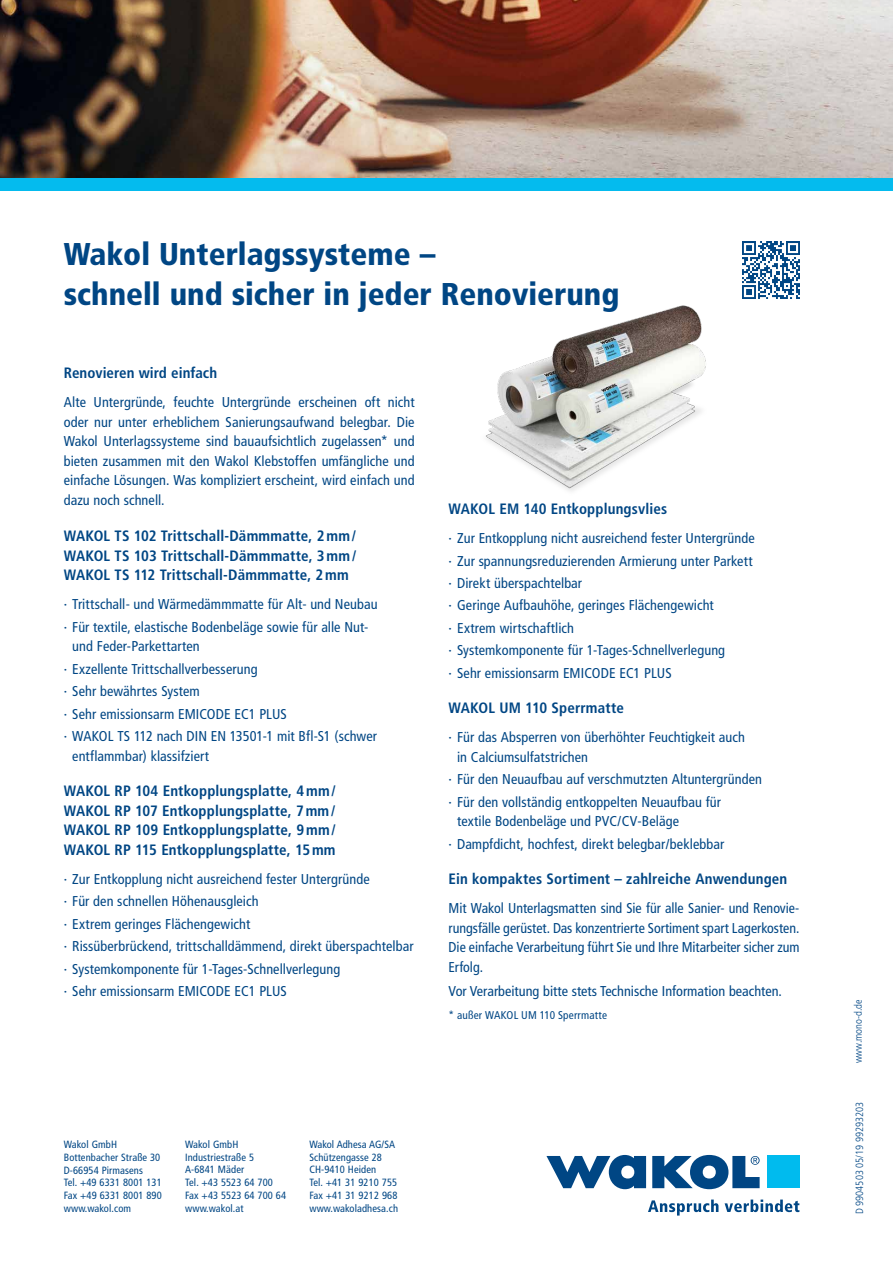
<style>
.page{position:relative;width:893px;height:1263px;background:#fff}
.page>*{position:absolute;margin:0;border:0;box-sizing:border-box;transform-origin:0 0}
.t1{font:900 condensed 31.5px/40.5px "Frutiger LT Pro";color:#004684}
.t2{font:700 condensed 15px/19.5px "Frutiger";letter-spacing:.01em;color:#004684;text-align:justify}
.t3{font:condensed 14.25px/22.5px "Frutiger";letter-spacing:.005em;color:#004684}
.t4{font:condensed 11.25px "Frutiger";letter-spacing:.015em;color:#004684}
.t5{font:condensed 10.5px/12.8px "Frutiger";letter-spacing:.01em;color:#004684}
.t6{font:300 condensed 10.5px "Frutiger";color:#004684}
</style>
<div class="page">
<img style="left:0;top:0;width:893px;height:179px">
<div style="left:0;top:179px;width:893px;height:12px;background:#04bbee"></div>
<svg style="left:648px;top:1199px;width:70px;height:16px"></svg>
<svg style="left:725px;top:1199px;width:74px;height:13px"></svg>
<svg style="left:546px;top:1155px;width:100px;height:34px"></svg>
<svg style="left:652px;top:1155px;width:108px;height:34px"></svg>
<div style="left:767px;top:1156px;width:32px;height:32px;background:#0be"></div>
<img style="left:485px;top:306px;width:221px;height:185px">
<img style="left:742px;top:241px;width:57px;height:57px">
<h1 class="t1" style="left:64px;top:234px;width:557px">Wakol Unterlagssysteme –<br>schnell und sicher in jeder Renovierung</h1>
<p class="t2" style="left:64px;top:363px;width:155px">Renovieren wird einfach</p>
<p class="t3" style="left:64px;top:392px;width:352px;line-height:19.5px;text-align:justify">Alte Untergründe, feuchte Untergründe erscheinen oft nicht oder nur unter erheblichem Sanierungsaufwand belegbar. Die Wakol Unterlagssysteme sind bauaufsichtlich zugelassen* und bieten zusammen mit den Wakol Klebstoffen umfängliche und einfache Lösungen. Was kompliziert erscheint, wird einfach und dazu noch schnell.</p>
<p class="t2" style="left:64px;top:526px;width:294px">WAKOL TS 102 Trittschall-Dämmmatte, 2mm/ WAKOL TS 103 Trittschall-Dämmmatte, 3mm/ WAKOL TS 112 Trittschall-Dämmmatte, 2mm</p>
<p class="t3" style="left:64px;top:593px;width:315px">· Trittschall- und Wärmedämmmatte für Alt- und Neubau · Für textile, elastische Bodenbeläge sowie für alle Nut-</p>
<p class="t3" style="left:64px;top:635px;width:315px;text-indent:9px">und Feder-Parkettarten<br>· Exzellente Trittschallverbesserung<br>· Sehr bewährtes System<br>· Sehr emissionsarm EMICODE EC1 PLUS<br>· WAKOL TS 112 nach DIN EN 13501-1 mit Bfl-S1 (schwer</p>
<p class="t3" style="left:72px;top:745px;width:138px">entflammbar) klassifziert</p>
<p class="t2" style="left:64px;top:781px;width:274px">WAKOL RP 104 Entkopplungsplatte, 4mm/ WAKOL RP 107 Entkopplungsplatte, 7mm/ WAKOL RP 109 Entkopplungsplatte, 9mm/ WAKOL RP 115 Entkopplungsplatte, 15mm</p>
<p class="t3" style="left:64px;top:868px;width:351px">· Zur Entkopplung nicht ausreichend fester Untergründe<br>· Für den schnellen Höhenausgleich<br>· Extrem geringes Flächengewicht<br>· Rissüberbrückend, trittschalldämmend, direkt überspachtelbar · Systemkomponente für 1-Tages-Schnellverlegung<br>· Sehr emissionsarm EMICODE EC1 PLUS</p>
<p class="t2" style="left:449px;top:499px;width:220px">WAKOL EM 140 Entkopplungsvlies</p>
<p class="t3" style="left:449px;top:527px;width:308px">· Zur Entkopplung nicht ausreichend fester Untergründe · Zur spannungsreduzierenden Armierung unter Parkett · Direkt überspachtelbar<br>· Geringe Aufbauhöhe, geringes Flächengewicht<br>· Extrem wirtschaftlich<br>· Systemkomponente für 1-Tages-Schnellverlegung<br>· Sehr emissionsarm EMICODE EC1 PLUS</p>
<p class="t2" style="left:449px;top:698px;width:177px">WAKOL UM 110 Sperrmatte</p>
<p class="t3" style="left:457px;top:728px;width:289px;line-height:19.5px;text-indent:-9px">· Für das Absperren von überhöhter Feuchtigkeit auch in Calciumsulfatstrichen</p>
<p class="t3" style="left:449px;top:768px;width:315px">· Für den Neuaufbau auf verschmutzten Altuntergründen · Für den vollständig entkoppelten Neuaufbau für</p>
<p class="t3" style="left:449px;top:810px;width:277px;text-indent:9px">textile Bodenbeläge und PVC/CV-Beläge<br>· Dampfdicht, hochfest, direkt belegbar/beklebbar</p>
<p class="t2" style="left:449px;top:869px;width:340px">Ein kompaktes Sortiment – zahlreiche Anwendungen</p>
<p class="t3" style="left:449px;top:899px;width:352px;line-height:19.5px;text-align:justify">Mit Wakol Unterlagsmatten sind Sie für alle Sanier- und Renovie&shy;rungsfälle gerüstet. Das konzentrierte Sortiment spart Lagerkosten.<br>Die einfache Verarbeitung führt Sie und Ihre Mitarbeiter sicher zum Erfolg.</p>
<p class="t3" style="left:449px;top:979px;width:335px">Vor Verarbeitung bitte stets Technische Information beachten.</p>
<p class="t4" style="left:449px;top:1009px;width:160px">* außer WAKOL UM 110 Sperrmatte</p>
<p class="t5" style="left:64px;top:1138px;width:100px">Wakol GmbH<br>Bottenbacher Straße 30<br>D-66954 Pirmasens<br>Tel. +49 6331 8001 131<br>Fax +49 6331 8001 890 www.wakol.com</p>
<p class="t5" style="left:185px;top:1138px;width:102px">Wakol GmbH<br>Industriestraße 5<br>A-6841 Mäder<br>Tel. +43 5523 64 700<br>Fax +43 5523 64 700 64 www.wakol.at</p>
<p class="t5" style="left:309px;top:1138px;width:90px">Wakol Adhesa AG/SA<br>Schützengasse 28<br>CH-9410 Heiden<br>Tel. +41 31 9210 755<br>Fax +41 31 9212 968 www.wakoladhesa.ch</p>
<p class="t6" style="left:852px;top:1063px;width:66px;rotate:-90deg">www.mono-d.de</p>
<p class="t6" style="left:854px;top:1214px;width:114px;rotate:-90deg">D 9904503 05/19 99293203</p>
</div>
